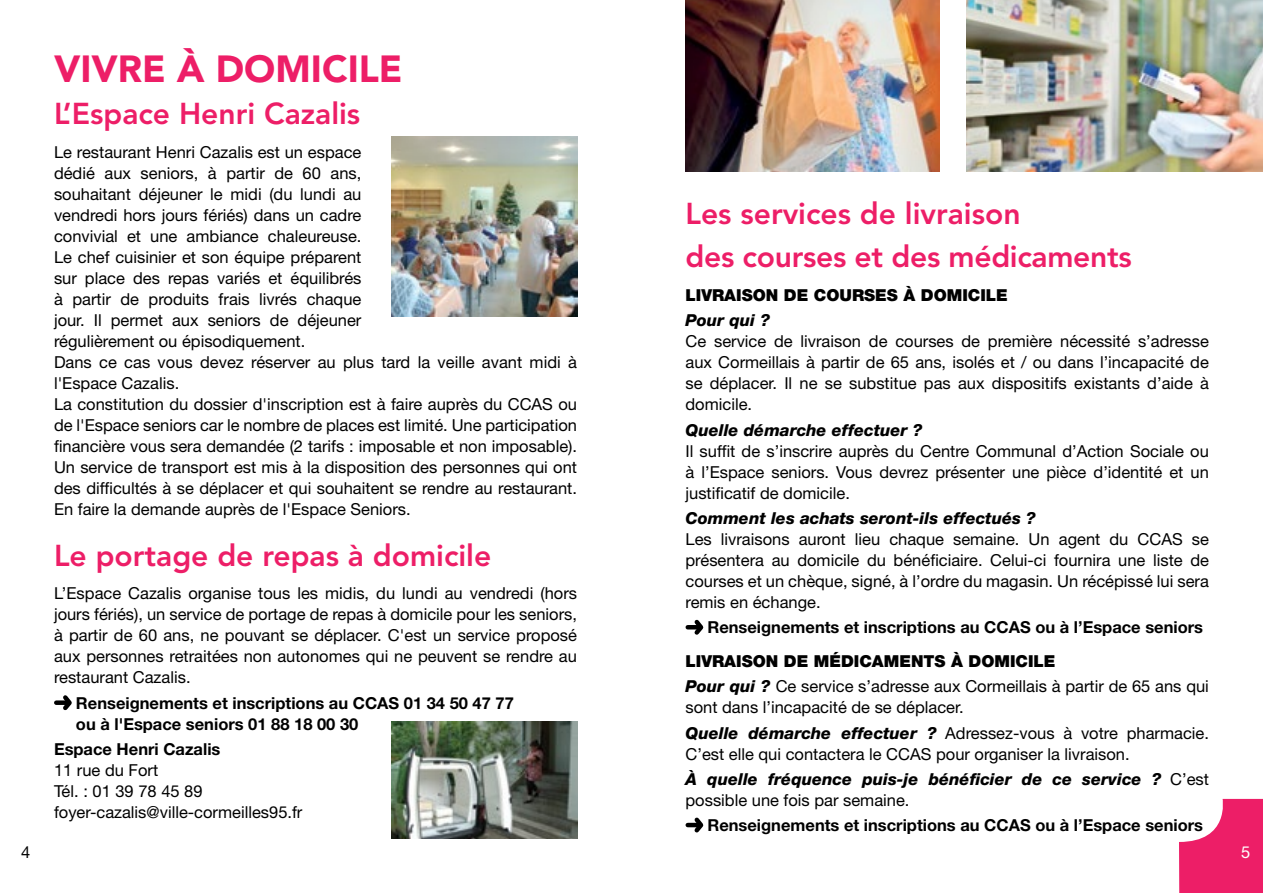
<style>
.page{position:relative;width:1263px;height:893px;background:#fff}
.page>*{position:absolute;margin:0;border:0;box-sizing:border-box;transform-origin:0 0}
.t1{font:900 37.5px "Avenir LT Std";color:#ed1e67}
.t2{font:800 30px/43.2px "Avenir LT Std";color:#ed1e67}
.t3{font:16.5px/21px "Helvetica Neue LT Std";color:#000}
.t4{font:700 16.5px/21px "Helvetica Neue LT Std";color:#000}
.t5{font:italic 800 16.5px "Helvetica Neue LT Std";color:#000}
.t6{font:900 16.5px "Helvetica Neue LT Std";color:#000}
.t7{font:16.5px "Helvetica Neue LT Std";color:#fff}
.s1{font-weight:900}
.s2{font-weight:800;font-style:italic}
</style>
<div class="page">
<div style="left:56px;top:700px;width:13px;height:5px;background:#000"></div>
<svg style="left:59px;top:695px;width:13px;height:16px"></svg>
<hr style="left:688px;top:625px;width:12px;height:4px;background:#000">
<svg style="left:690px;top:619px;width:14px;height:16px"></svg>
<hr style="left:688px;top:823px;width:12px;height:4px;background:#000">
<svg style="left:690px;top:817px;width:14px;height:16px"></svg>
<svg style="left:1179px;top:799px;width:84px;height:94px"></svg>
<img style="left:966px;top:0;width:297px;height:171px">
<img style="left:685px;top:0;width:254px;height:171px">
<img style="left:391px;top:136px;width:186px;height:181px">
<img style="left:391px;top:721px;width:186px;height:118px">
<h1 class="t1" style="left:54px;top:47px;width:350px">VIVRE À DOMICILE</h1>
<h2 class="t2" style="left:54px;top:92px;width:308px">L’Espace Henri Cazalis</h2>
<p class="t3" style="left:54px;top:142px;width:525px">Le restaurant Henri Cazalis est un espace<br>dédié aux seniors, à partir de 60 ans,<br>souhaitant déjeuner le midi (du lundi au<br>vendredi hors jours fériés) dans un cadre<br>convivial et une ambiance chaleureuse.<br>Le chef cuisinier et son équipe préparent<br>sur place des repas variés et équilibrés<br>à partir de produits frais livrés chaque<br>jour. Il permet aux seniors de déjeuner<br>régulièrement ou épisodiquement.<br>Dans ce cas vous devez réserver au plus tard la veille avant midi à l'Espace Cazalis.<br>La constitution du dossier d'inscription est à faire auprès du CCAS ou de l'Espace seniors car le nombre de places est limité. Une participation financière vous sera demandée (2 tarifs : imposable et non imposable).<br>Un service de transport est mis à la disposition des personnes qui ont des difficultés à se déplacer et qui souhaitent se rendre au restaurant.<br>En faire la demande auprès de l'Espace Seniors.</p>
<h2 class="t2" style="left:54px;top:534px;width:439px">Le portage de repas à domicile</h2>
<p class="t3" style="left:54px;top:583px;width:525px;text-align:justify">L’Espace Cazalis organise tous les midis, du lundi au vendredi (hors jours fériés), un service de portage de repas à domicile pour les seniors, à partir de 60 ans, ne pouvant se déplacer. C'est un service proposé aux personnes retraitées non autonomes qui ne peuvent se rendre au restaurant Cazalis.</p>
<p class="t4" style="left:76px;top:692px;width:439px">Renseignements et inscriptions au CCAS 01 34 50 47 77 ou à l'Espace seniors 01 88 18 00 30</p>
<p class="t4" style="left:54px;top:738px;width:168px">Espace Henri Cazalis</p>
<p class="t3" style="left:54px;top:759px;width:250px">11 rue du Fort<br>Tél. : 01 39 78 45 89 foyer-cazalis@ville-cormeilles95.fr</p>
<h2 class="t2" style="left:685px;top:192px;width:448px">Les services de livraison<br>des courses et des médicaments</h2>
<p class="t6" style="left:685px;top:285px;width:324px">LIVRAISON DE COURSES À DOMICILE</p>
<p class="t5" style="left:685px;top:311px;width:86px">Pour qui ?</p>
<p class="t3" style="left:685px;top:331px;width:525px;text-align:justify">Ce service de livraison de courses de première nécessité s’adresse aux Cormeillais à partir de 65 ans, isolés et / ou dans l’incapacité de se déplacer. Il ne se substitue pas aux dispositifs existants d’aide à domicile.</p>
<p class="t5" style="left:685px;top:420px;width:238px">Quelle démarche effectuer ?</p>
<p class="t3" style="left:685px;top:440px;width:525px;text-align:justify">Il suffit de s’inscrire auprès du Centre Communal d’Action Sociale ou à l’Espace seniors. Vous devrez présenter une pièce d’identité et un justificatif de domicile.</p>
<p class="t5" style="left:685px;top:508px;width:352px">Comment les achats seront-ils effectués ?</p>
<p class="t3" style="left:685px;top:528px;width:525px;text-align:justify">Les livraisons auront lieu chaque semaine. Un agent du CCAS se présentera au domicile du bénéficiaire. Celui-ci fournira une liste de courses et un chèque, signé, à l’ordre du magasin. Un récépissé lui sera remis en échange.</p>
<p class="t4" style="left:707px;top:616px;width:497px">Renseignements et inscriptions au CCAS ou à l’Espace seniors</p>
<p class="t3" style="left:685px;top:648px;width:525px;line-height:25.2px"><span class="s1">LIVRAISON DE MÉDICAMENTS À DOMICILE<br></span><span class="s2">Pour qui ?</span> Ce service s’adresse aux Cormeillais à partir de 65 ans qui</p>
<p class="t3" style="left:685px;top:695px;width:525px;line-height:25.2px">sont dans l’incapacité de se déplacer.<br><span class="s2">Quelle démarche effectuer ?</span> Adressez-vous à votre pharmacie.</p>
<p class="t3" style="left:685px;top:741px;width:525px;line-height:25.2px">C’est elle qui contactera le CCAS pour organiser la livraison.<br><span class="s2">À quelle fréquence puis-je bénéficier de ce service ?</span> C’est</p>
<p class="t3" style="left:685px;top:789px;width:226px">possible une fois par semaine.</p>
<p class="t4" style="left:707px;top:814px;width:497px">Renseignements et inscriptions au CCAS ou à l’Espace seniors</p>
<p class="t3" style="left:21px;top:841px;width:11px">4</p>
<p class="t7" style="left:1241px;top:842px;width:11px">5</p>
</div>
